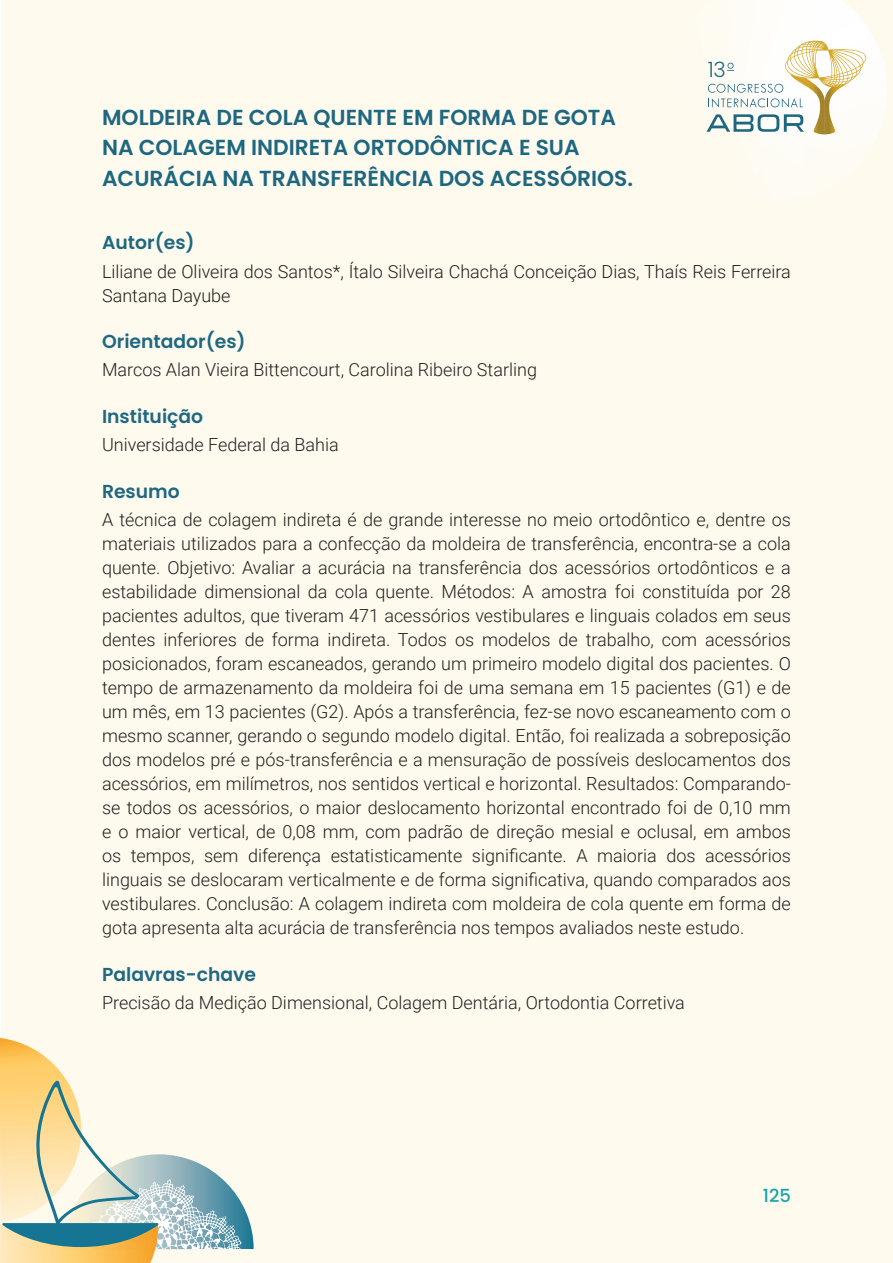
<style>
.page{position:relative;width:893px;height:1263px;background:#fff}
.page>*{position:absolute;margin:0;border:0;box-sizing:border-box;transform-origin:0 0}
.t1{font:600 21.75px/30.5px "Poppins";color:#1e6781}
.t2{font:300 21.15px "Poppins";color:#1e6781}
.t3{font:600 18.75px "Poppins";color:#1e6881}
.t4{font:300 18px/24px "Roboto";color:#231f20}
.t5{font:500 18px "Poppins";color:#1ba3ac}
</style>
<div class="page">
<div style="left:2px;top:0;width:891px;height:1263px;background:#fefaee"></div>
<svg style="left:242px;top:1204px;width:12px;height:45px"></svg>
<svg style="left:0;top:1038px;width:242px;height:225px"></svg>
<svg style="left:706px;top:0;width:181px;height:139px"></svg>
<p class="t1" style="left:102px;top:102px;width:533px">MOLDEIRA DE COLA QUENTE EM FORMA DE GOTA<br>NA COLAGEM INDIRETA ORTODÔNTICA E SUA<br>ACURÁCIA NA TRANSFERÊNCIA DOS ACESSÓRIOS.</p>
<p class="t2" style="left:708px;top:57px;width:20px">13</p>
<p class="t3" style="left:102px;top:232px;width:94px">Autor(es)</p>
<p class="t4" style="left:102px;top:259px;width:690px">Liliane de Oliveira dos Santos*, Ítalo Silveira Chachá Conceição Dias, Thaís Reis Ferreira<br>Santana Dayube</p>
<p class="t3" style="left:102px;top:331px;width:145px">Orientador(es)</p>
<p class="t4" style="left:102px;top:357px;width:436px">Marcos Alan Vieira Bittencourt, Carolina Ribeiro Starling</p>
<p class="t3" style="left:102px;top:405px;width:103px">Instituição</p>
<p class="t4" style="left:102px;top:432px;width:238px">Universidade Federal da Bahia</p>
<p class="t3" style="left:102px;top:480px;width:79px">Resumo</p>
<p class="t4" style="left:102px;top:507px;width:690px;text-align:justify">A técnica de colagem indireta é de grande interesse no meio ortodôntico e, dentre os materiais utilizados para a confecção da moldeira de transferência, encontra-se a cola quente. Objetivo: Avaliar a acurácia na transferência dos acessórios ortodônticos e a estabilidade dimensional da cola quente. Métodos: A amostra foi constituída por 28 pacientes adultos, que tiveram 471 acessórios vestibulares e linguais colados em seus dentes inferiores de forma indireta. Todos os modelos de trabalho, com acessórios posicionados, foram escaneados, gerando um primeiro modelo digital dos pacientes. O tempo de armazenamento da moldeira foi de uma semana em 15 pacientes (G1) e de um mês, em 13 pacientes (G2). Após a transferência, fez-se novo escaneamento com o mesmo scanner, gerando o segundo modelo digital. Então, foi realizada a sobreposição dos modelos pré e pós-transferência e a mensuração de possíveis deslocamentos dos acessórios, em milímetros, nos sentidos vertical e horizontal. Resultados: Comparando&shy;se todos os acessórios, o maior deslocamento horizontal encontrado foi de 0,10 mm e o maior vertical, de 0,08 mm, com padrão de direção mesial e oclusal, em ambos os tempos, sem diferença estatisticamente significante. A maioria dos acessórios linguais se deslocaram verticalmente e de forma significativa, quando comparados aos vestibulares. Conclusão: A colagem indireta com moldeira de cola quente em forma de gota apresenta alta acurácia de transferência nos tempos avaliados neste estudo.</p>
<p class="t3" style="left:102px;top:963px;width:155px">Palavras-chave</p>
<p class="t4" style="left:102px;top:990px;width:584px">Precisão da Medição Dimensional, Colagem Dentária, Ortodontia Corretiva</p>
<p class="t5" style="left:763px;top:1185px;width:30px">125</p>
</div>
